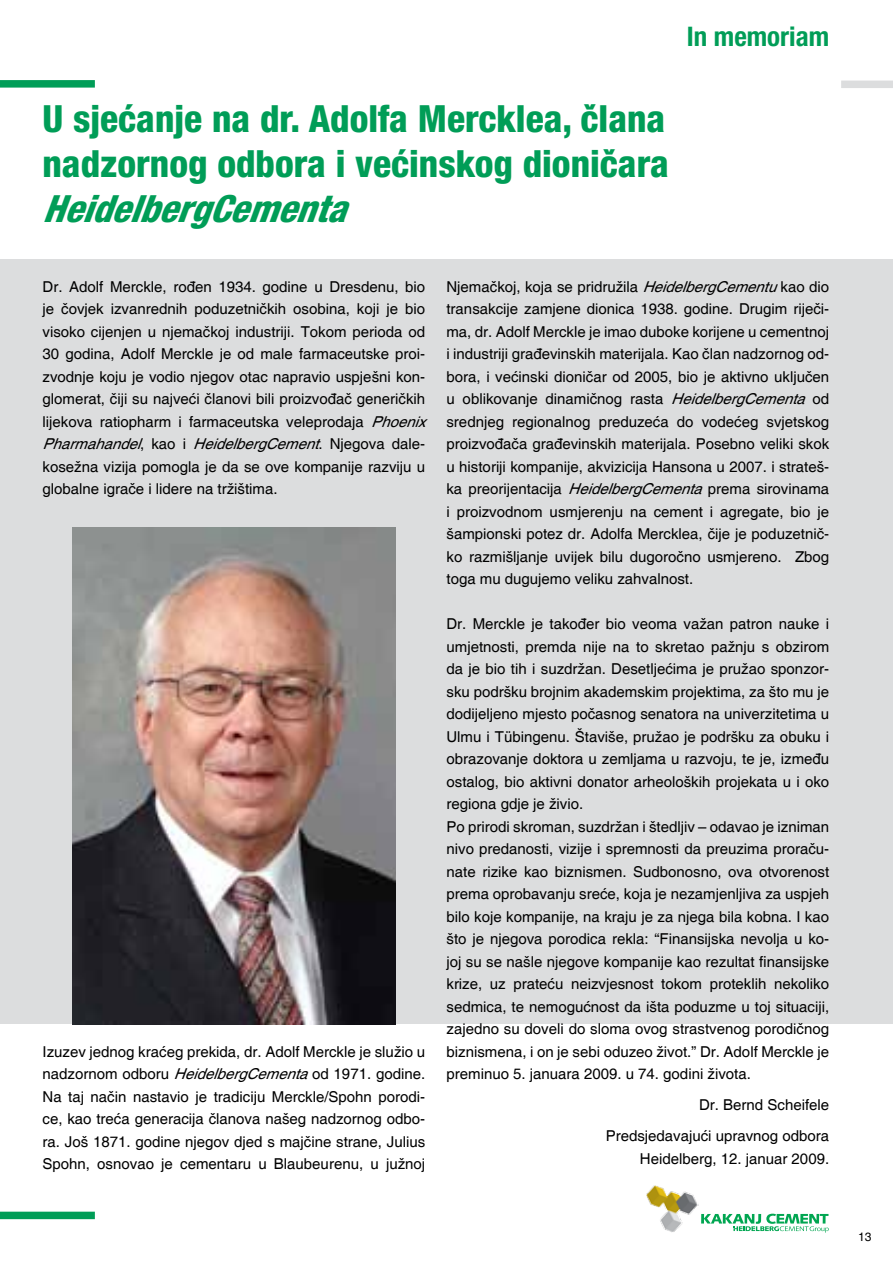
<style>
.page{position:relative;width:893px;height:1263px;background:#fff}
.page>*{position:absolute;margin:0;border:0;box-sizing:border-box;transform-origin:0 0}
.t1{font:800 condensed 37.5px/45px "Helvetica Neue LT Pro";color:#009d57}
.t2{font:italic 800 condensed 37.5px "Helvetica Neue LT Pro";color:#009d57}
.t3{font:700 condensed 27px "Helvetica Neue LT Pro";color:#009d57}
.t4{font:15px/22.5px "Helvetica";color:#000}
.t5{font:12px "Helvetica";color:#000}
.s1{font-style:italic}
</style>
<div class="page">
<div style="left:1px;top:259px;width:892px;height:765px;background:#dcddde"></div>
<div style="left:0;top:1212px;width:95px;height:7px;background:#009d57"></div>
<div style="left:0;top:80px;width:95px;height:8px;background:#009d57"></div>
<div style="left:841px;top:81px;width:52px;height:7px;background:#dcddde"></div>
<svg style="left:701px;top:1214px;width:128px;height:18px"></svg>
<img style="left:646px;top:1185px;width:52px;height:47px">
<img style="left:72px;top:527px;width:323px;height:497px">
<h2 class="t3" style="left:687px;top:20px;width:144px">In memoriam</h2>
<h1 class="t1" style="left:43px;top:95px;width:628px">U sjećanje na dr. Adolfa Mercklea, člana nadzornog odbora i većinskog dioničara</h1>
<h1 class="t2" style="left:43px;top:185px;width:321px">HeidelbergCementa</h1>
<p class="t4" style="left:43px;top:276px;width:391px">Dr. Adolf Merckle, rođen 1934. godine u Dresdenu, bio je čovjek izvanrednih poduzetničkih osobina, koji je bio visoko cijenjen u njemačkoj industriji. Tokom perioda od 30 godina, Adolf Merckle je od male farmaceutske proi&shy;zvodnje koju je vodio njegov otac napravio uspješni kon&shy;glomerat, čiji su najveći članovi bili proizvođač generičkih lijekova ratiopharm i farmaceutska veleprodaja <span class="s1">Phoenix Pharmahandel</span>, k a o i <span class="s1">HeidelbergCement</span>. N j e g o v a d a l e - kosežna vizija pomogla je da se ove kompanije razviju u globalne igrače i lidere na tržištima.</p>
<p class="t4" style="left:43px;top:1041px;width:384px;text-align:justify">Izuzev jednog kraćeg prekida, dr. Adolf Merckle je služio u nadzornom odboru <span class="s1">HeidelbergCementa</span>od 1971. godine.<br>Na taj način nastavio je tradiciju Merckle/Spohn porodi&shy;ce, kao treća generacija članova našeg nadzornog odbo&shy;ra. Još 1871. godine njegov djed s majčine strane, Julius Spohn, osnovao je cementaru u Blaubeurenu, u južnoj</p>
<p class="t4" style="left:446px;top:276px;width:384px;text-align:justify">Njemačkoj, koja se pridružila <span class="s1">HeidelbergCementu</span>kao dio transakcije zamjene dionica 1938. godine. Drugim riječi&shy;ma, dr. Adolf Merckle je imao duboke korijene u cementnoj i industriji građevinskih materijala. Kao član nadzornog od&shy;bora, i većinski dioničar od 2005, bio je aktivno uključen u oblikovanje dinamičnog rasta <span class="s1">HeidelbergCementa</span> od srednjeg regionalnog preduzeća do vodećeg svjetskog proizvođača građevinskih materijala. Posebno veliki skok u historiji kompanije, akvizicija Hansona u 2007. i strateš&shy;ka preorijentacija <span class="s1">HeidelbergCementa</span>prema sirovinama i proizvodnom usmjerenju na cement i agregate, bio je šampionski potez dr. Adolfa Mercklea, čije je poduzetnič&shy;ko razmišljanje uvijek bilu dugoročno usmjereno. Zbog toga mu dugujemo veliku zahvalnost.</p>
<p class="t4" style="left:446px;top:613px;width:384px">Dr. Merckle je također bio veoma važan patron nauke i umjetnosti, premda nije na to skretao pažnju s obzirom da je bio tih i suzdržan. Desetljećima je pružao sponzor&shy;sku podršku brojnim akademskim projektima, za što mu je dodijeljeno mjesto počasnog senatora na univerzitetima u Ulmu i Tübingenu. Štaviše, pružao je podršku za obuku i obrazovanje doktora u zemljama u razvoju, te je, između ostalog, bio aktivni donator arheoloških projekata u i oko regiona gdje je živio.<br>Po prirodi skroman, suzdržan i štedljiv – odavao je izniman nivo predanosti, vizije i spremnosti da preuzima proraču&shy;nate rizike kao biznismen. Sudbonosno, ova otvorenost prema oprobavanju sreće, koja je nezamjenljiva za uspjeh bilo koje kompanije, na kraju je za njega bila kobna. I kao što je njegova porodica rekla: “Finansijska nevolja u ko&shy;joj su se našle njegove kompanije kao rezultat finansijske krize, uz prateću neizvjesnost tokom proteklih nekoliko sedmica, te nemogućnost da išta poduzme u toj situaciji, zajedno su doveli do sloma ovog strastvenog porodičnog biznismena, i on je sebi oduzeo život.” Dr. Adolf Merckle je preminuo 5. januara 2009. u 74. godini života.</p>
<p class="t4" style="left:606px;top:1090px;width:225px;line-height:31px;text-align:right">Dr. Bernd Scheifele<br>Predsjedavajući upravnog odbora</p>
<p class="t4" style="left:640px;top:1148px;width:191px">Heidelberg, 12. januar 2009.</p>
<p class="t5" style="left:858px;top:1230px;width:15px">13</p>
</div>
